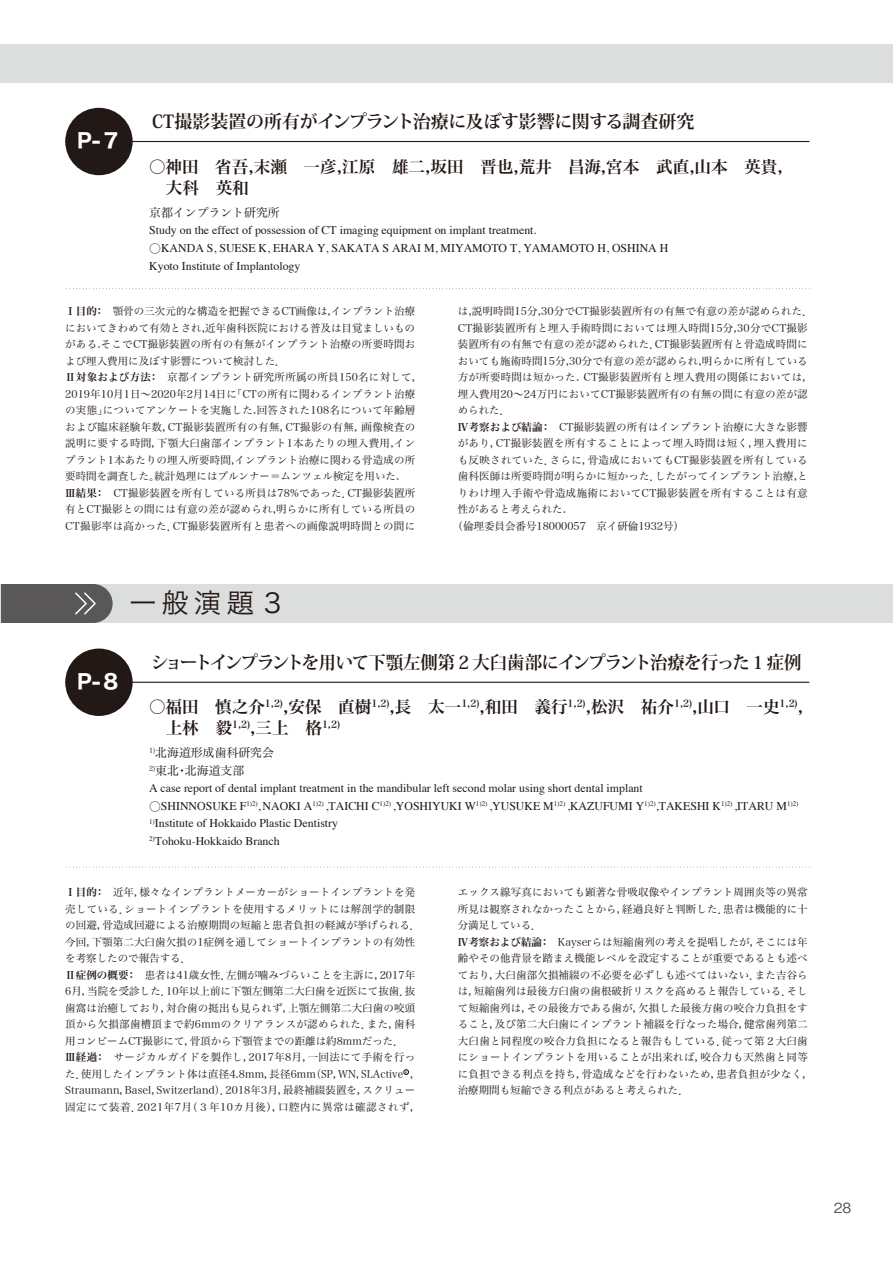
<style>
.page{position:relative;width:893px;height:1263px;background:#fff}
.page>*{position:absolute;margin:0;border:0;box-sizing:border-box;transform-origin:0 0}
.t1{font:27px "Hiragino Sans W3";letter-spacing:.2em;color:#221815}
.t2{font:20.1px "Hiragino Sans W7";color:#fff}
.t3{font:700 18px "Koz Min Pr 6 N";letter-spacing:-.07em;color:#221815;scale:.96 1}
.t4{font:700 18px "Koz Min Pr 6 N";letter-spacing:-.01em;color:#221815}
.t5{font:16.65px/21.3px "Hira Min Pro W6";color:#221815}
.t6{font:500 13.95px "Gothic BBB Pro";color:#595757}
.t7{font:11.85px/17.7px "Times";color:#221815}
.t8{font:11.85px/17.9px "Hira Min Pro W3";color:#221815}
.t9{font:11.85px "Hiragino Sans W3";color:#221815}
.t10{font:10.5px/16.5px "Hira Min Pro W3";letter-spacing:.015em;color:#221815}
.t11{font:4.2px "Koz Go Pro";color:#221815;scale:.95 1}
.s1{font-family:"Hiragino Sans W6"}
.s2{font-family:"Hira Min Pro W6"}
</style>
<div class="page">
<div style="left:0;top:584px;width:893px;height:39px;background:#dcdddd"></div>
<svg style="left:1px;top:584px;width:112px;height:39px;background:#616060"></svg>
<div style="left:0;top:44px;width:893px;height:39px;background:#dcdddd"></div>
<hr style="left:65px;top:141px;width:744px;height:1px;background:#221815">
<svg style="left:66px;top:288px;width:741px;height:1px"></svg>
<div style="left:65px;top:108px;width:68px;height:67px;background:#221815;border-radius:50%"></div>
<hr style="left:65px;top:682px;width:744px;height:1px;background:#221815">
<svg style="left:66px;top:867px;width:741px;height:1px"></svg>
<div style="left:65px;top:648px;width:68px;height:68px;background:#221815;border-radius:50%"></div>
<svg style="left:404px;top:1069px;width:5px;height:6px"></svg>
<h2 class="t2" style="left:77px;top:125px;width:45px">P-７</h2>
<h3 class="t4" style="left:152px;top:111px;width:544px">CT撮影装置の所有がインプラント治療に及ぼす影響に関する調査研究</h3>
<h3 class="t5" style="left:149px;top:154px;width:635px">○神田　省吾,末瀬　一彦,江原　雄二,坂田　晋也,荒井　昌海,宮本　武直,山本　英貴,</h3>
<p class="t9" style="left:149px;top:171px;width:25px">　　</p>
<h3 class="t5" style="left:149px;top:176px;width:101px">　大科　英和</h3>
<p class="t8" style="left:149px;top:203px;width:132px">京都インプラント研究所</p>
<p class="t7" style="left:149px;top:220px;width:389px">Study on the effect of possession of CT imaging equipment on implant treatment.</p>
<p class="t7" style="left:149px;top:239px;width:521px"><span class="s1">○</span>KANDA S, SUESE K, EHARA Y, SAKATA S ARAI M, MIYAMOTO T, YAMAMOTO H, OSHINA H<br>Kyoto Institute of Implantology</p>
<p class="t10" style="left:65px;top:302px;width:352px"><span class="s2">Ⅰ目的：　</span>顎骨の三次元的な構造を把握できるCT画像は,インプラント治療においてきわめて有効とされ,近年歯科医院における普及は目覚ましいものがある.そこでCT撮影装置の所有の有無がインプラント治療の所要時間および埋入費用に及ぼす影響について検討した．<br><span class="s2">Ⅱ対象および方法：　</span>京都インプラント研究所所属の所員150名に対して, 2019年10月1日～2020年2月14日に「CTの所有に関わるインプラント治療の実態」についてアンケートを実施した.回答された108名について年齢層および臨床経験年数，CT撮影装置所有の有無，CT撮影の有無, 画像検査の説明に要する時間，下顎大臼歯部インプラント1本あたりの埋入費用,インプラント1本あたりの埋入所要時間,インプラント治療に関わる骨造成の所要時間を調査した。統計処理にはブルンナー＝ムンツェル検定を用いた.<br><span class="s2">Ⅲ結果：　</span>CT撮影装置を所有している所員は78%であった．CT撮影装置所有とCT撮影との間には有意の差が認められ,明らかに所有している所員のCT撮影率は高かった．CT撮影装置所有と患者への画像説明時間との間に</p>
<p class="t10" style="left:458px;top:302px;width:357px">は,説明時間15分,30分でCT撮影装置所有の有無で有意の差が認められた．</p>
<p class="t10" style="left:458px;top:318px;width:352px">CT撮影装置所有と埋入手術時間においては埋入時間15分,30分でCT撮影</p>
<p class="t10" style="left:458px;top:335px;width:351px">装置所有の有無で有意の差が認められた．CT撮影装置所有と骨造成時間に</p>
<p class="t10" style="left:458px;top:351px;width:351px">おいても施術時間15分,30分で有意の差が認められ,明らかに所有している</p>
<p class="t10" style="left:458px;top:368px;width:357px">方が所要時間は短かった. CT撮影装置所有と埋入費用の関係においては，</p>
<p class="t10" style="left:458px;top:384px;width:351px">埋入費用20～24万円においてCT撮影装置所有の有無の間に有意の差が認</p>
<p class="t10" style="left:458px;top:401px;width:54px">められた．</p>
<p class="t10" style="left:458px;top:417px;width:351px"><span class="s2">Ⅳ考察および結論：　</span>CT撮影装置の所有はインプラント治療に大きな影響</p>
<p class="t10" style="left:458px;top:434px;width:351px">があり，CT撮影装置を所有することによって埋入時間は短く，埋入費用に</p>
<p class="t10" style="left:458px;top:450px;width:351px">も反映されていた．さらに，骨造成においてもCT撮影装置を所有している</p>
<p class="t10" style="left:458px;top:467px;width:351px">歯科医師は所要時間が明らかに短かった．したがってインプラント治療,と</p>
<p class="t10" style="left:458px;top:483px;width:351px">りわけ埋入手術や骨造成施術においてCT撮影装置を所有することは有意</p>
<p class="t10" style="left:458px;top:500px;width:110px">性があると考えられた.</p>
<p class="t10" style="left:452px;top:516px;width:233px">（倫理委員会番号18000057　京イ研倫1932号）</p>
<h1 class="t1" style="left:129px;top:579px;width:158px">一般演題３</h1>
<h2 class="t2" style="left:77px;top:666px;width:45px">P-８</h2>
<h3 class="t3" style="left:151px;top:652px;width:679px">ショートインプラントを用いて下顎左側第２大臼歯部にインプラント治療を行った１症例</h3>
<h3 class="t5" style="left:149px;top:694px;width:655px">○福田　慎之介<sup>1,2)</sup>,安保　直樹<sup>1,2)</sup>,長　太一<sup>1,2)</sup>,和田　義行<sup>1,2)</sup>,松沢　祐介<sup>1,2)</sup>,山口　一史<sup>1,2)</sup>,　上林　毅<sup>1,2)</sup>,三上　格<sup>1,2)</sup></h3>
<p class="t8" style="left:149px;top:742px;width:126px"><sup>1)</sup>北海道形成歯科研究会<br><sup>2)</sup>東北・北海道支部</p>
<p class="t7" style="left:149px;top:778px;width:495px">A case report of dental implant treatment in the mandibular left second molar using short dental implant</p>
<p class="t7" style="left:149px;top:796px;width:651px"><span class="s1">○</span>SHINNOSUKE F<sup>1)2)</sup>, NAOKI A<sup>1)2)</sup> ,TAICHI C<sup>1)2)</sup> ,YOSHIYUKI W<sup>1)2)</sup> ,YUSUKE M<sup>1)2)</sup> ,KAZUFUMI Y<sup>1)2)</sup>,TAKESHI K<sup>1)2)</sup> ,ITARU M<sup>1)2)<br>1)</sup>Institute of Hokkaido Plastic Dentistry<br><sup>2)</sup>Tohoku-Hokkaido Branch</p>
<p class="t10" style="left:65px;top:883px;width:357px"><span class="s2">Ⅰ目的：　</span>近年，様々なインプラントメーカーがショートインプラントを発売している．ショートインプラントを使用するメリットには解剖学的制限の回避，骨造成回避による治療期間の短縮と患者負担の軽減が挙げられる．今回，下顎第二大臼歯欠損の1症例を通してショートインプラントの有効性を考察したので報告する．<br><span class="s2">Ⅱ症例の概要：　</span>患者は41歳女性．左側が噛みづらいことを主訴に，2017年6月，当院を受診した．10年以上前に下顎左側第二大臼歯を近医にて抜歯．抜歯窩は治癒しており，対合歯の挺出も見られず，上顎左側第二大臼歯の咬頭頂から欠損部歯槽頂まで約6mmのクリアランスが認められた．また，歯科用コンビームCT撮影にて，骨頂から下顎管までの距離は約8mmだった．<br><span class="s2">Ⅲ経過：　</span>サージカルガイドを製作し，2017年8月，一回法にて手術を行った．使用したインプラント体は直径4.8mm，長径6mm（SP，WN，SLActive ，Straumann，Basel，Switzerland）．2018年3月，最終補綴装置を，スクリュー固定にて装着．2021年7月（３年10カ月後），口腔内に異常は確認されず，</p>
<p class="t10" style="left:458px;top:883px;width:357px">エックス線写真においても顕著な骨吸収像やインプラント周囲炎等の異常所見は観察されなかったことから，経過良好と判断した．患者は機能的に十分満足している．<br><span class="s2">Ⅳ考察および結論：　</span>Kayserらは短縮歯列の考えを提唱したが，そこには年齢やその他背景を踏まえ機能レベルを設定することが重要であるとも述べており，大臼歯部欠損補綴の不必要を必ずしも述べてはいない．また吉谷らは，短縮歯列は最後方臼歯の歯根破折リスクを高めると報告している．そして短縮歯列は，その最後方である歯が，欠損した最後方歯の咬合力負担をすること，及び第二大臼歯にインプラント補綴を行なった場合，健常歯列第二大臼歯と同程度の咬合力負担になると報告もしている．従って第２大臼歯にショートインプラントを用いることが出来れば，咬合力も天然歯と同等に負担できる利点を持ち，骨造成などを行わないため，患者負担が少なく，治療期間も短縮できる利点があると考えられた．</p>
<p class="t11" style="left:405px;top:1069px;width:4px">R</p>
<h3 class="t6" style="left:834px;top:1196px;width:19px">28</h3>
</div>
